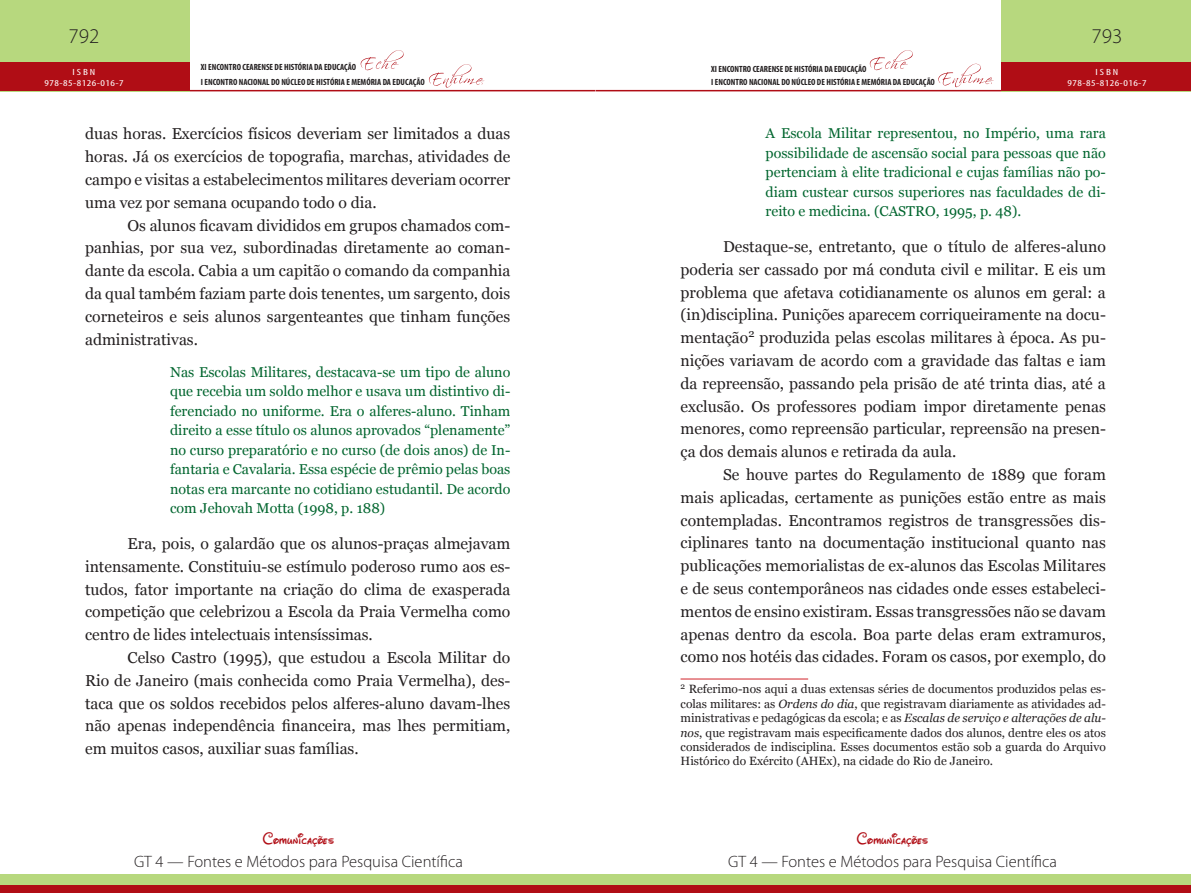
<style>
.page{position:relative;width:1191px;height:893px;background:#fff}
.page>*{position:absolute;margin:0;border:0;box-sizing:border-box;transform-origin:0 0}
.t1{font:300 21px "Myriad Pro";color:#231f20}
.t2{font:300 16.5px "Myriad Pro";color:#231f20}
.t3{font:16.5px "Waltograph";letter-spacing:.01em;color:#b00d15}
.t4{font:15.75px/22.8px "Georgia";color:#231f20;text-align:justify}
.RECUO{font:14.25px/19.5px "Georgia";color:#00652e;text-align:justify}
.RODAPÉ{font:12px/14.4px "Georgia";color:#231f20;text-align:justify}
.t5{font:700 condensed 9px/15px "Myriad Pro";color:#231f20}
.t6{font:condensed 9px/10.8px "Myriad Pro";letter-spacing:.04em;color:#fff;text-align:center;scale:1.3 1}
.s1{font-style:italic}
</style>
<div class="page">
<hr style="left:189px;top:90px;width:406px;height:1px;background:#b00d15">
<hr style="left:595px;top:90px;width:407px;height:1px;background:#b00d15">
<div style="left:0;top:0;width:189px;height:91px;background:#b7d87e"></div>
<div style="left:1001px;top:0;width:190px;height:91px;background:#b7d87e"></div>
<div style="left:0;top:63px;width:189px;height:28px;background:#b00d15"></div>
<div style="left:1001px;top:63px;width:190px;height:28px;background:#b00d15"></div>
<svg style="left:361px;top:50px;width:43px;height:20px"></svg>
<svg style="left:869px;top:50px;width:43px;height:20px"></svg>
<svg style="left:429px;top:64px;width:55px;height:24px"></svg>
<svg style="left:938px;top:64px;width:55px;height:23px"></svg>
<div style="left:0;top:874px;width:595px;height:19px;background:#b7d87e"></div>
<div style="left:595px;top:874px;width:596px;height:19px;background:#b7d87e"></div>
<div style="left:0;top:885px;width:595px;height:8px;background:#b00d15"></div>
<div style="left:595px;top:885px;width:596px;height:8px;background:#b00d15"></div>
<hr style="left:680px;top:679px;width:128px;height:1px;background:#d1232a">
<h1 class="t1" style="left:69px;top:24px;width:32px">792</h1>
<h1 class="t1" style="left:1091px;top:24px;width:32px">793</h1>
<p class="t5" style="left:201px;top:60px;width:225px">XI ENCONTRO CEARENSE DE HISTÓRIA DA EDUCAÇÃO<br>I ENCONTRO NACIONAL DO NÚCLEO DE HISTÓRIA E MEMÓRIA DA EDUCAÇÃO</p>
<p class="t5" style="left:711px;top:62px;width:225px;line-height:13.2px">XI ENCONTRO CEARENSE DE HISTÓRIA DA EDUCAÇÃO<br>I ENCONTRO NACIONAL DO NÚCLEO DE HISTÓRIA E MEMÓRIA DA EDUCAÇÃO</p>
<p class="t6" style="left:44px;top:66px;width:62px">ISBN<br>978-85-8126-016-7</p>
<p class="t6" style="left:1067px;top:66px;width:62px">ISBN<br>978-85-8126-016-7</p>
<p class="t4" style="left:85px;top:123px;width:427px">duas horas. Exercícios físicos deveriam ser limitados a duas horas. Já os exercícios de topografia, marchas, atividades de campo e visitas a estabelecimentos militares deveriam ocorrer uma vez por semana ocupando todo o dia.</p>
<p class="t4" style="left:85px;top:214px;width:427px;text-indent:43px">Os alunos ficavam divididos em grupos chamados com&shy;panhias, por sua vez, subordinadas diretamente ao coman&shy;dante da escola. Cabia a um capitão o comando da companhia da qual também faziam parte dois tenentes, um sargento, dois corneteiros e seis alunos sargenteantes que tinham funções administrativas.</p>
<p class="RECUO" style="left:170px;top:363px;width:342px">Nas Escolas Militares, destacava-se um tipo de aluno que recebia um soldo melhor e usava um distintivo di&shy;ferenciado no uniforme. Era o alferes-aluno. Tinham direito a esse título os alunos aprovados “plenamente” no curso preparatório e no curso (de dois anos) de In&shy;fantaria e Cavalaria. Essa espécie de prêmio pelas boas notas era marcante no cotidiano estudantil. De acordo com Jehovah Motta (1998, p. 188)</p>
<p class="t4" style="left:85px;top:532px;width:427px;text-indent:43px">Era, pois, o galardão que os alunos-praças almejavam intensamente. Constituiu-se estímulo poderoso rumo aos es&shy;tudos, fator importante na criação do clima de exasperada competição que celebrizou a Escola da Praia Vermelha como centro de lides intelectuais intensíssimas.</p>
<p class="t4" style="left:85px;top:646px;width:427px;text-indent:43px">Celso Castro (1995), que estudou a Escola Militar do Rio de Janeiro (mais conhecida como Praia Vermelha), des&shy;taca que os soldos recebidos pelos alferes-aluno davam-lhes não apenas independência financeira, mas lhes permitiam, em muitos casos, auxiliar suas famílias.</p>
<p class="t3" style="left:263px;top:826px;width:73px">Comunicações</p>
<p class="t2" style="left:134px;top:852px;width:330px">GT 4 — Fontes e Métodos para Pesquisa Científica</p>
<p class="RECUO" style="left:765px;top:124px;width:342px">A Escola Militar representou, no Império, uma rara possibilidade de ascensão social para pessoas que não pertenciam à elite tradicional e cujas famílias não po&shy;diam custear cursos superiores nas faculdades de di&shy;reito e medicina. (CASTRO, 1995, p. 48).</p>
<p class="t4" style="left:680px;top:235px;width:427px;text-indent:43px">Destaque-se, entretanto, que o título de alferes-aluno poderia ser cassado por má conduta civil e militar. E eis um problema que afetava cotidianamente os alunos em geral: a (in)disciplina. Punições aparecem corriqueiramente na docu&shy;mentação<sup>2</sup> produzida pelas escolas militares à época. As pu&shy;nições variavam de acordo com a gravidade das faltas e iam da repreensão, passando pela prisão de até trinta dias, até a exclusão. Os professores podiam impor diretamente penas menores, como repreensão particular, repreensão na presen&shy;ça dos demais alunos e retirada da aula.</p>
<p class="t4" style="left:680px;top:463px;width:427px;text-indent:43px">Se houve partes do Regulamento de 1889 que foram mais aplicadas, certamente as punições estão entre as mais contempladas. Encontramos registros de transgressões dis&shy;ciplinares tanto na documentação institucional quanto nas publicações memorialistas de ex-alunos das Escolas Militares e de seus contemporâneos nas cidades onde esses estabeleci&shy;mentos de ensino existiram. Essas transgressões não se davam apenas dentro da escola. Boa parte delas eram extramuros, como nos hotéis das cidades. Foram os casos, por exemplo, do</p>
<p class="RODAPÉ" style="left:680px;top:682px;width:427px"><sup>2</sup> Referimo-nos aqui a duas extensas séries de documentos produzidos pelas es&shy;colas militares: as <span class="s1">Ordens do dia</span>, que registravam diariamente as atividades ad&shy;ministrativas e pedagógicas da escola; e as <span class="s1">Escalas de serviço e alterações de alu&shy;nos</span>, que registravam mais especificamente dados dos alunos, dentre eles os atos considerados de indisciplina. Esses documentos estão sob a guarda do Arquivo Histórico do Exército (AHEx), na cidade do Rio de Janeiro.</p>
<p class="t3" style="left:857px;top:826px;width:73px">Comunicações</p>
<p class="t2" style="left:728px;top:852px;width:330px">GT 4 — Fontes e Métodos para Pesquisa Científica</p>
</div>
